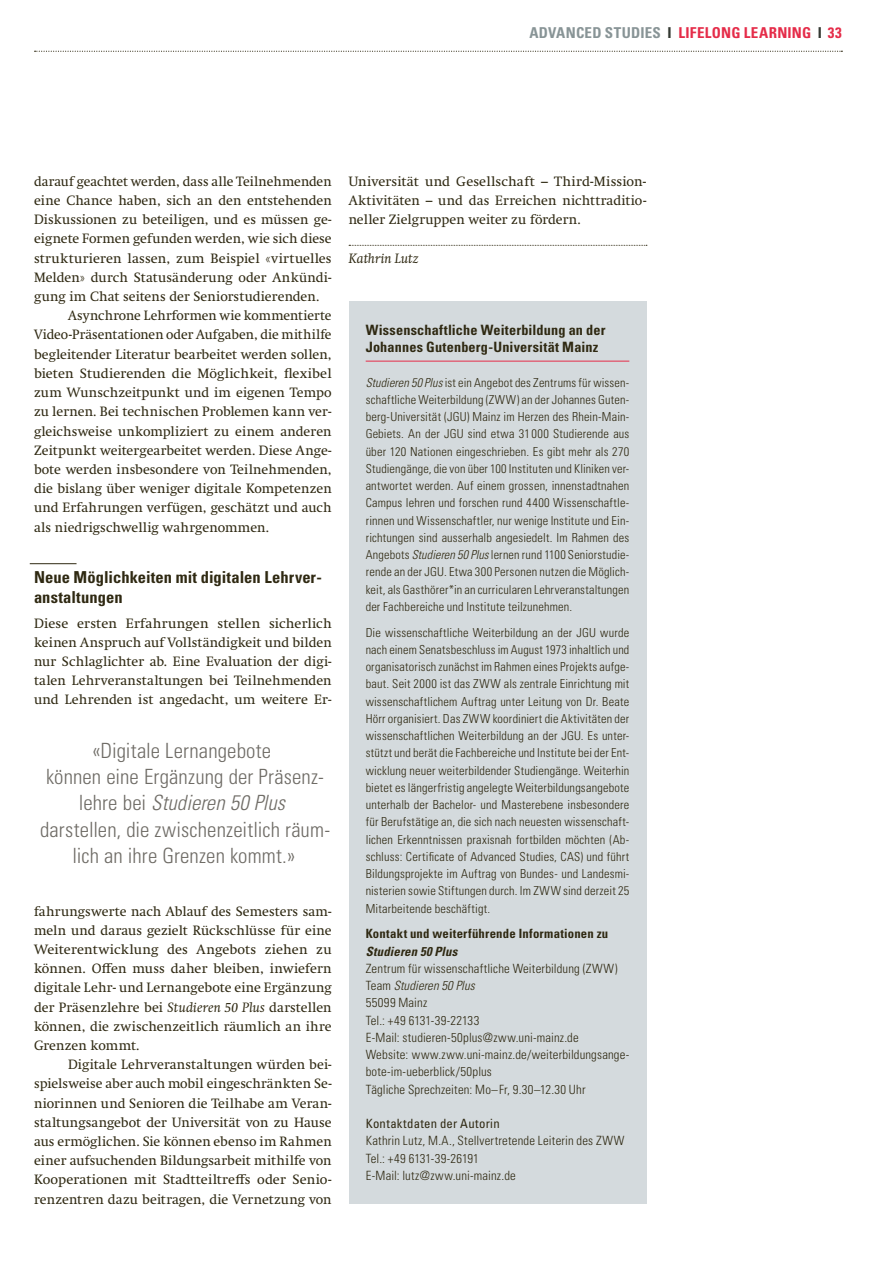
<style>
.page{position:relative;width:893px;height:1263px;background:#fff}
.page>*{position:absolute;margin:0;border:0;box-sizing:border-box;transform-origin:0 0}
.Quote_Bild_LINKS{font:300 condensed 21px/26.2px "Univers LT Std";letter-spacing:.005em;color:#6f6c66;text-align:center}
.Zwischentitel_1{font:700 condensed 16.5px/19.8px "Univers LT Std";letter-spacing:.005em;color:#2f2912}
.Pagina_rechts{font:700 condensed 15px "Univers LT Std";letter-spacing:.015em;color:#e52c49}
.Box_TitelX{font:700 condensed 14.25px/17.2px "Univers LT Std";letter-spacing:.01em;color:#2f2912}
.Lauftext_Einzug{font:13.8px/19.2px "Swift Neue LT Pro";letter-spacing:.01em;color:#2f2912;text-align:justify}
.Lauftext{font:13.8px/19.2px "Swift Neue LT Pro";letter-spacing:.01em;color:#2f2912;text-align:justify}
.Autor{font:italic 13.8px "Swift Neue LT Pro";letter-spacing:.005em;color:#2f2912}
.Boxentext_DE_8_5{font:300 condensed 12.75px/17.2px "Univers LT Std";letter-spacing:.015em;color:#2f2912}
.Boxentext_DE_8_5-2{font:700 condensed 12.75px "Univers LT Std";letter-spacing:.015em;color:#2f2912}
.Boxentext_DE_8_5-3{font:condensed 12.75px "Univers LT Std";letter-spacing:.025em;color:#2f2912}
.Boxentext_DE_8_5-4{font:italic 300 condensed 12.75px "Univers LT Std";letter-spacing:.005em;color:#2f2912}
.Boxentext_DE_8_5-5{font:italic 700 condensed 12.75px "Univers LT Std";letter-spacing:.015em;color:#2f2912}
.BOX_Lauftext{font:300 condensed 12.3px/17.2px "Univers LT Std";letter-spacing:.015em;color:#2f2912;text-align:justify}
.s1{color:#889496}
.s2{color:#343932}
.s3{font-style:italic}
.s4{font-style:normal}
</style>
<div class="page">
<svg style="left:35px;top:51px;width:807px;height:1px"></svg>
<hr style="left:30px;top:563px;width:47px;height:1px;background:#2f2912">
<div style="left:349px;top:301px;width:297px;height:902px;background:#d4dadd"></div>
<hr style="left:366px;top:361px;width:263px;height:1px;background:#e52c49">
<svg style="left:349px;top:245px;width:298px;height:1px"></svg>
<p class="Pagina_rechts" style="left:529px;top:23px;width:314px"><span class="s1">ADVANCED STUDIES</span> <span class="s2">I</span> LIFELONG LEARNING <span class="s2">I</span> 33</p>
<p class="Lauftext" style="left:34px;top:172px;width:299px">darauf geachtet werden, dass alle Teilnehmenden eine Chance haben, sich an den entstehenden Diskussionen zu beteiligen, und es müssen ge&shy;eignete Formen gefunden werden, wie sich diese strukturieren lassen, zum Beispiel «virtuelles Melden» durch Statusänderung oder Ankündi&shy;gung im Chat seitens der Seniorstudierenden.</p>
<p class="Lauftext_Einzug" style="left:34px;top:306px;width:299px;text-indent:34px">Asynchrone Lehrformen wie kommentierte Video-Präsentationen oder Aufgaben, die mithilfe begleitender Literatur bearbeitet werden sollen, bieten Studierenden die Möglichkeit, flexibel zum Wunschzeitpunkt und im eigenen Tempo zu lernen. Bei technischen Problemen kann ver&shy;gleichsweise unkompliziert zu einem anderen Zeitpunkt weitergearbeitet werden. Diese Ange&shy;bote werden insbesondere von Teilnehmenden, die bislang über weniger digitale Kompetenzen und Erfahrungen verfügen, geschätzt und auch als niedrigschwellig wahrgenommen.</p>
<p class="Zwischentitel_1" style="left:34px;top:567px;width:289px">Neue Möglichkeiten mit digitalen Lehrver&shy;anstaltungen</p>
<p class="Lauftext" style="left:34px;top:613px;width:299px">Diese ersten Erfahrungen stellen sicherlich keinen Anspruch auf Vollständigkeit und bilden nur Schlaglichter ab. Eine Evaluation der digi&shy;talen Lehrveranstaltungen bei Teilnehmenden und Lehrenden ist angedacht, um weitere Er-</p>
<p class="Quote_Bild_LINKS" style="left:40px;top:737px;width:292px">«Digitale Lernangebote<br>können eine Ergänzung der Präsenz&shy;lehre bei <span class="s3">Studieren 50 Plus </span>darstellen, die zwischenzeitlich räum&shy;lich an ihre Grenzen kommt.»</p>
<p class="Lauftext" style="left:34px;top:901px;width:299px">fahrungswerte nach Ablauf des Semesters sam&shy;meln und daraus gezielt Rückschlüsse für eine Weiterentwicklung des Angebots ziehen zu können. Offen muss daher bleiben, inwiefern digitale Lehr- und Lernangebote eine Ergänzung der Präsenzlehre bei <span class="s3">Studieren 50 Plus</span> darstellen können, die zwischenzeitlich räumlich an ihre Grenzen kommt.</p>
<p class="Lauftext_Einzug" style="left:34px;top:1055px;width:299px;text-indent:34px">Digitale Lehrveranstaltungen würden bei&shy;spielsweise aber auch mobil eingeschränkten Se&shy;niorinnen und Senioren die Teilhabe am Veran&shy;staltungsangebot der Universität von zu Hause aus ermöglichen. Sie können ebenso im Rahmen einer aufsuchenden Bildungsarbeit mithilfe von Kooperationen mit Stadtteiltreffs oder Senio&shy;renzentren dazu beitragen, die Vernetzung von</p>
<p class="Lauftext_Einzug" style="left:349px;top:172px;width:299px">Universität und Gesellschaft – Third-Mission-Aktivitäten – und das Erreichen nichttraditio&shy;neller Zielgruppen weiter zu fördern.</p>
<p class="Autor" style="left:349px;top:250px;width:71px">Kathrin Lutz</p>
<p class="Box_TitelX" style="left:366px;top:321px;width:241px">Wissenschaftliche Weiterbildung an der<br>Johannes Gutenberg-Universität Mainz</p>
<p class="BOX_Lauftext" style="left:366px;top:374px;width:265px"><span class="s3">Studieren 50 Plus</span> ist ein Angebot des Zentrums für wissen&shy;schaftliche Weiterbildung (ZWW) an der Johannes Guten&shy;berg-Universität (JGU) Mainz im Herzen des Rhein-Main-Gebiets. An der JGU sind etwa 31 000 Studierende aus über 120 Nationen eingeschrieben. Es gibt mehr als 270<br>Studiengänge, die von über 100 Instituten und Kliniken ver&shy;antwortet werden. Auf einem grossen, innenstadtnahen Campus lehren und forschen rund 4400 Wissenschaftle&shy;rinnen und Wissenschaftler, nur wenige Institute und Ein&shy;richtungen sind ausserhalb angesiedelt. Im Rahmen des Angebots <span class="s3">Studieren 50 Plus</span> lernen rund 1100 Seniorstudie&shy;rende an der JGU. Etwa 300 Personen nutzen die Möglich&shy;keit, als Gasthörer*in an curricularen Lehrveranstaltungen der Fachbereiche und Institute teilzunehmen.</p>
<p class="BOX_Lauftext" style="left:366px;top:624px;width:265px">Die wissenschaftliche Weiterbildung an der JGU wurde nach einem Senatsbeschluss im August 1973 inhaltlich und organisatorisch zunächst im Rahmen eines Projekts aufge&shy;baut. Seit 2000 ist das ZWW als zentrale Einrichtung mit wissenschaftlichem Auftrag unter Leitung von Dr. Beate Hörr organisiert. Das ZWW koordiniert die Aktivitäten der wissenschaftlichen Weiterbildung an der JGU. Es unter&shy;stützt und berät die Fachbereiche und Institute bei der Ent&shy;wicklung neuer weiterbildender Studiengänge. Weiterhin bietet es längerfristig angelegte Weiterbildungsangebote unterhalb der Bachelor- und Masterebene insbesondere für Berufstätige an, die sich nach neuesten wissenschaft&shy;lichen Erkenntnissen praxisnah fortbilden möchten (Ab&shy;schluss: Certificate of Advanced Studies, CAS) und führt Bildungsprojekte im Auftrag von Bundes- und Landesmi&shy;nisterien sowie Stiftungen durch. Im ZWW sind derzeit 25<br>Mitarbeitende beschäftigt.</p>
<p class="Boxentext_DE_8_5-2" style="left:366px;top:926px;width:244px">Kontakt und weiterführende Informationen zu</p>
<p class="Boxentext_DE_8_5-5" style="left:366px;top:943px;width:93px">Studieren 50 Plus</p>
<p class="Boxentext_DE_8_5" style="left:366px;top:960px;width:253px">Zentrum für wissenschaftliche Weiterbildung (ZWW)</p>
<p class="Boxentext_DE_8_5-4" style="left:366px;top:978px;width:111px"><span class="s4">Team</span> Studieren 50 Plus</p>
<p class="Boxentext_DE_8_5" style="left:366px;top:994px;width:63px">55099 Mainz</p>
<p class="Boxentext_DE_8_5" style="left:366px;top:1011px;width:115px">Tel.: +49 6131-39-22133</p>
<p class="Boxentext_DE_8_5" style="left:366px;top:1029px;width:215px">E-Mail: studieren-50plus@zww.uni-mainz.de</p>
<p class="Boxentext_DE_8_5" style="left:366px;top:1046px;width:265px">Website: www.zww.uni-mainz.de/weiterbildungsange&shy;bote-im-ueberblick/50plus</p>
<p class="Boxentext_DE_8_5" style="left:366px;top:1080px;width:221px">Tägliche Sprechzeiten: Mo– Fr, 9.30–12.30 Uhr</p>
<p class="Boxentext_DE_8_5-3" style="left:366px;top:1115px;width:136px">Kontaktdaten der Autorin</p>
<p class="Boxentext_DE_8_5" style="left:366px;top:1132px;width:260px">Kathrin Lutz, M.A., Stellvertretende Leiterin des ZWW</p>
<p class="Boxentext_DE_8_5" style="left:366px;top:1149px;width:115px">Tel.: +49 6131-39-26191</p>
<p class="Boxentext_DE_8_5" style="left:366px;top:1167px;width:152px">E-Mail: lutz@zww.uni-mainz.de</p>
</div>
